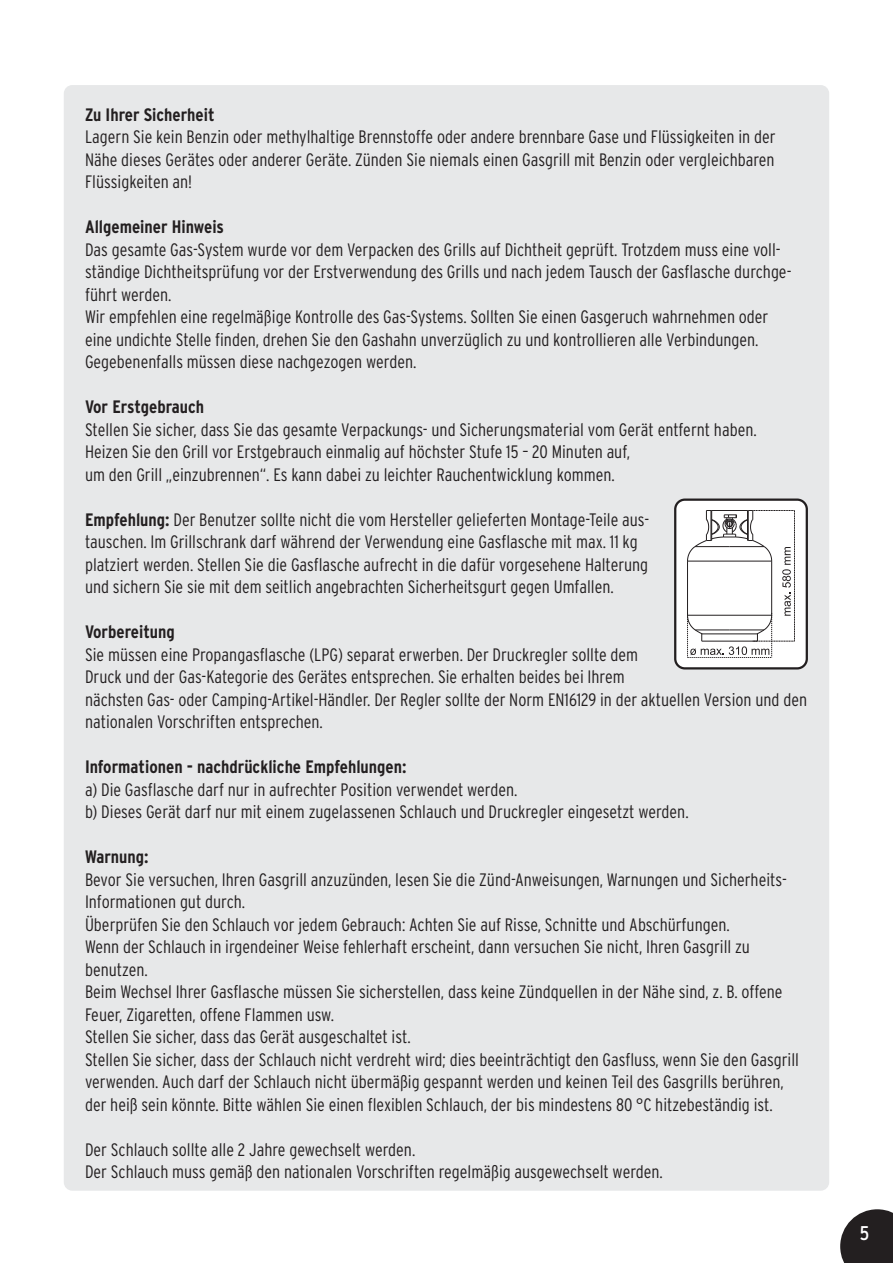
<style>
.page{position:relative;width:893px;height:1263px;background:#fff}
.page>*{position:absolute;margin:0;border:0;box-sizing:border-box;transform-origin:0 0}
.t1{font:condensed 19.8px "Interstate Plus";color:#fff}
.t2{font:300 condensed 18px/22.5px "Interstate Plus";color:#231f20}
.t3{font:700 condensed 18px "Interstate Plus";color:#231f20}
.s1{font-weight:700}
</style>
<div class="page">
<svg style="left:840px;top:1209px;width:53px;height:54px;background:#3f3b3c"></svg>
<div style="left:64px;top:85px;width:765px;height:1106px;background:#e7e8e9;border-radius:9px"></div>
<svg style="left:674px;top:498px;width:134px;height:171px;background:#e2e1e1"></svg>
<p class="t3" style="left:85px;top:104px;width:131px">Zu Ihrer Sicherheit</p>
<p class="t2" style="left:85px;top:126px;width:692px;text-align:justify">Lagern Sie kein Benzin oder methylhaltige Brennstoffe oder andere brennbare Gase und Flüssigkeiten in der Nähe dieses Gerätes oder anderer Geräte. Zünden Sie niemals einen Gasgrill mit Benzin oder vergleichbaren Flüssigkeiten an!</p>
<p class="t3" style="left:85px;top:216px;width:141px">Allgemeiner Hinweis</p>
<p class="t2" style="left:85px;top:238px;width:708px">Das gesamte Gas-System wurde vor dem Verpacken des Grills auf Dichtheit geprüft. Trotzdem muss eine voll&shy;ständige Dichtheitsprüfung vor der Erstverwendung des Grills und nach jedem Tausch der Gasflasche durchge&shy;führt werden.<br>Wir empfehlen eine regelmäßige Kontrolle des Gas-Systems. Sollten Sie einen Gasgeruch wahrnehmen oder eine undichte Stelle finden, drehen Sie den Gashahn unverzüglich zu und kontrollieren alle Verbindungen.<br>Gegebenenfalls müssen diese nachgezogen werden.</p>
<p class="t3" style="left:85px;top:396px;width:121px">Vor Erstgebrauch</p>
<p class="t2" style="left:85px;top:418px;width:673px">Stellen Sie sicher, dass Sie das gesamte Verpackungs- und Sicherungsmaterial vom Gerät entfernt haben.<br>Heizen Sie den Grill vor Erstgebrauch einmalig auf höchster Stufe 15 – 20 Minuten auf,<br>um den Grill „einzubrennen“. Es kann dabei zu leichter Rauchentwicklung kommen.</p>
<p class="t2" style="left:85px;top:508px;width:566px"><span class="s1">Empfehlung:</span> Der Benutzer sollte nicht die vom Hersteller gelieferten Montage-Teile aus&shy;tauschen. Im Grillschrank darf während der Verwendung eine Gasflasche mit max. 11 kg platziert werden. Stellen Sie die Gasflasche aufrecht in die dafür vorgesehene Halterung und sichern Sie sie mit dem seitlich angebrachten Sicherheitsgurt gegen Umfallen.</p>
<p class="t3" style="left:85px;top:621px;width:91px">Vorbereitung</p>
<p class="t2" style="left:85px;top:643px;width:724px">Sie müssen eine Propangasflasche (LPG) separat erwerben. Der Druckregler sollte dem<br>Druck und der Gas-Kategorie des Gerätes entsprechen. Sie erhalten beides bei Ihrem<br>nächsten Gas- oder Camping-Artikel-Händler. Der Regler sollte der Norm EN16129 in der aktuellen Version und den nationalen Vorschriften entsprechen.</p>
<p class="t3" style="left:85px;top:756px;width:323px">Informationen - nachdrückliche Empfehlungen:</p>
<p class="t2" style="left:85px;top:778px;width:605px">a) Die Gasflasche darf nur in aufrechter Position verwendet werden.<br>b) Dieses Gerät darf nur mit einem zugelassenen Schlauch und Druckregler eingesetzt werden.</p>
<p class="t3" style="left:85px;top:846px;width:65px">Warnung:</p>
<p class="t2" style="left:85px;top:868px;width:715px">Bevor Sie versuchen, Ihren Gasgrill anzuzünden, lesen Sie die Zünd-Anweisungen, Warnungen und Sicherheits-Informationen gut durch.<br>Überprüfen Sie den Schlauch vor jedem Gebrauch: Achten Sie auf Risse, Schnitte und Abschürfungen.<br>Wenn der Schlauch in irgendeiner Weise fehlerhaft erscheint, dann versuchen Sie nicht, Ihren Gasgrill zu benutzen.<br>Beim Wechsel Ihrer Gasflasche müssen Sie sicherstellen, dass keine Zündquellen in der Nähe sind, z. B. offene Feuer, Zigaretten, offene Flammen usw.<br>Stellen Sie sicher, dass das Gerät ausgeschaltet ist.<br>Stellen Sie sicher, dass der Schlauch nicht verdreht wird; dies beeinträchtigt den Gasfluss, wenn Sie den Gasgrill verwenden. Auch darf der Schlauch nicht übermäßig gespannt werden und keinen Teil des Gasgrills berühren, der heiß sein könnte. Bitte wählen Sie einen flexiblen Schlauch, der bis mindestens 80 °C hitzebeständig ist.</p>
<p class="t2" style="left:85px;top:1138px;width:579px">Der Schlauch sollte alle 2 Jahre gewechselt werden.<br>Der Schlauch muss gemäß den nationalen Vorschriften regelmäßig ausgewechselt werden.</p>
<p class="t1" style="left:860px;top:1221px;width:11px">5</p>
</div>
